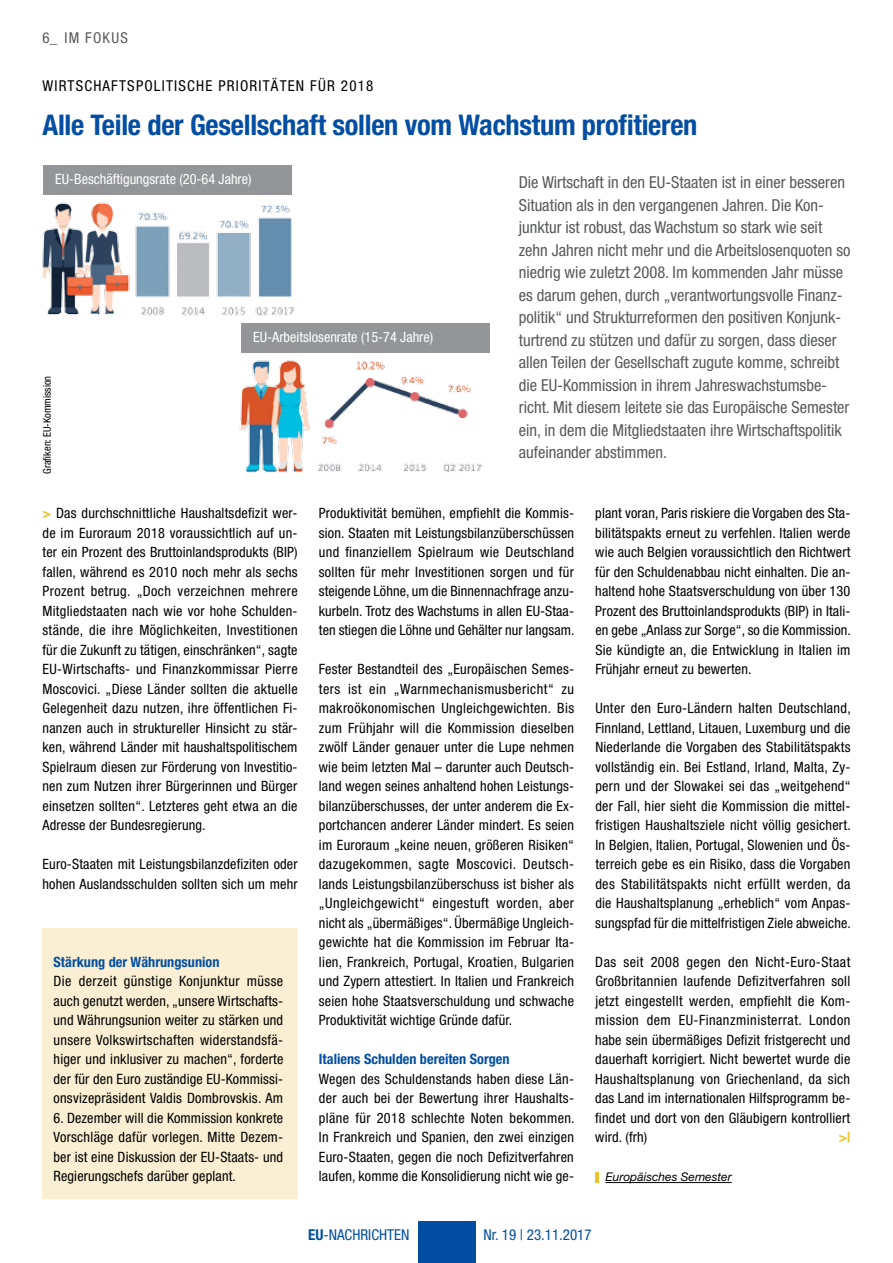
<style>
.page{position:relative;width:893px;height:1263px;background:#fff}
.page>*{position:absolute;margin:0;border:0;box-sizing:border-box;transform-origin:0 0}
.t1{font:700 condensed 28.5px "Helvetica Neue LT";letter-spacing:-.01em;color:#034ea2}
.t2{font:condensed 16.5px/22.5px "Helvetica Neue LT";color:#58595b}
.t3{font:condensed 15px "Helvetica Neue LT";letter-spacing:.08em;color:#000}
.t4{font:condensed 15px "Helvetica Neue LT";color:#034ea2}
.t5{font:condensed 15px "Helvetica Neue LT";color:#58595b}
.t6{font:condensed 14.25px/19.5px "Helvetica Neue LT";letter-spacing:.01em;color:#000;text-align:justify}
.t7{font:condensed 14.25px "Helvetica Neue LT";color:#fff}
.t8{font:700 condensed 14.25px "Helvetica Neue LT";color:#034ea2}
.t9{font:700 condensed 14.25px "Helvetica Neue LT";color:#edc52a}
.t10{font:italic 12px "Helvetica Neue LT";color:#000}
.t11{font:condensed 10.5px "Helvetica Neue LT";color:#000}
.s1{font-weight:700;color:#edc52a}
.s2{font-weight:700}
</style>
<div class="page">
<div style="left:418px;top:1221px;width:57px;height:42px;background:#034ea2"></div>
<div style="left:43px;top:929px;width:255px;height:270px;background:#faefd2"></div>
<hr style="left:605px;top:1182px;width:127px;height:1px;background:#000">
<hr style="left:595px;top:1172px;width:4px;height:11px;background:#edc52a">
<img style="left:239px;top:360px;width:243px;height:113px">
<img style="left:42px;top:202px;width:252px;height:114px">
<div style="left:43px;top:165px;width:249px;height:30px;background:#939598"></div>
<div style="left:241px;top:323px;width:249px;height:29px;background:#939598"></div>
<p class="t5" style="left:43px;top:29px;width:87px">6_ Im Fokus</p>
<p class="t3" style="left:43px;top:77px;width:332px">Wirtschaftspolitische Prioritäten für 2018</p>
<h1 class="t1" style="left:43px;top:108px;width:656px">Alle Teile der Gesellschaft sollen vom Wachstum profitieren</h1>
<p class="t7" style="left:55px;top:171px;width:198px">EU-Beschäftigungsrate (20-64 Jahre)</p>
<p class="t11" style="left:41px;top:474px;width:100px;rotate:-90deg">Grafiken: EU-Kommission</p>
<p class="t7" style="left:253px;top:328px;width:181px">EU -Arbeitslosenrate (15-74 Jahre)</p>
<p class="t2" style="left:519px;top:171px;width:333px">Die Wirtschaft in den EU-Staaten ist in einer besseren Situation als in den vergangenen Jahren. Die Kon&shy;junktur ist robust, das Wachstum so stark wie seit zehn Jahren nicht mehr und die Arbeitslosenquoten so niedrig wie zuletzt 2008. Im kommenden Jahr müsse es darum gehen, durch „verantwortungsvolle Finanz&shy;politik“ und Strukturreformen den positiven Konjunk&shy;turtrend zu stützen und dafür zu sorgen, dass dieser allen Teilen der Gesellschaft zugute komme, schreibt die EU-Kommission in ihrem Jahreswachstumsbe&shy;richt. Mit diesem leitete sie das Europäische Semester ein, in dem die Mitgliedstaaten ihre Wirtschaftspolitik aufeinander abstimmen.</p>
<p class="t6" style="left:42px;top:503px;width:257px"><span class="s1">&gt;</span> Das durchschnittliche Haushaltsdefizit wer&shy;de im Euroraum 2018 voraussichtlich auf un&shy;ter ein Prozent des Bruttoinlandsprodukts (BIP) fallen, während es 2010 noch mehr als sechs Prozent betrug. „Doch verzeichnen mehrere Mitgliedstaaten nach wie vor hohe Schulden&shy;stände, die ihre Möglichkeiten, Investitionen für die Zukunft zu tätigen, einschränken“, sagte EU-Wirtschafts- und Finanzkommissar Pierre Moscovici. „Diese Länder sollten die aktuelle Gelegenheit dazu nutzen, ihre öffentlichen Fi&shy;nanzen auch in struktureller Hinsicht zu stär&shy;ken, während Länder mit haushaltspolitischem Spielraum diesen zur Förderung von Investitio&shy;nen zum Nutzen ihrer Bürgerinnen und Bürger einsetzen sollten“. Letzteres geht etwa an die Adresse der Bundesregierung.</p>
<p class="t6" style="left:43px;top:854px;width:257px">Euro-Staaten mit Leistungsbilanzdefiziten oder hohen Auslandsschulden sollten sich um mehr</p>
<p class="t8" style="left:54px;top:953px;width:167px">Stärkung der Währungsunion</p>
<p class="t6" style="left:54px;top:971px;width:231px">Die derzeit günstige Konjunktur müsse auch genutzt werden, „unsere Wirtschafts&shy;und Währungsunion weiter zu stärken und unsere Volkswirtschaften widerstandsfä&shy;higer und inklusiver zu machen“, forderte der für den Euro zuständige EU-Kommissi&shy;onsvizepräsident Valdis Dombrovskis. Am</p>
<p class="t6" style="left:54px;top:1108px;width:231px">6. Dezember will die Kommission konkrete Vorschläge dafür vorlegen. Mitte Dezem&shy;ber ist eine Diskussion der EU-Staats- und Regierungschefs darüber geplant.</p>
<p class="t6" style="left:319px;top:503px;width:257px">Produktivität bemühen, empfiehlt die Kommis&shy;sion. Staaten mit Leistungsbilanzüberschüssen und finanziellem Spielraum wie Deutschland sollten für mehr Investitionen sorgen und für steigende Löhne, um die Binnennachfrage anzu&shy;kurbeln. Trotz des Wachstums in allen EU -Staa&shy;ten stiegen die Löhne und Gehälter nur langsam.</p>
<p class="t6" style="left:319px;top:659px;width:257px">Fester Bestandteil des „Europäischen Semes&shy;ters ist ein „Warnmechanismusbericht“ zu makroökonomischen Ungleichgewichten. Bis zum Frühjahr will die Kommission dieselben zwölf Länder genauer unter die Lupe nehmen wie beim letzten Mal – darunter auch Deutsch&shy;land wegen seines anhaltend hohen Leistungs&shy;bilanzüberschusses, der unter anderem die Ex&shy;portchancen anderer Länder mindert. Es seien im Euroraum „keine neuen, größeren Risiken“ dazugekommen, sagte Moscovici. Deutsch&shy;lands Leistungsbilanzüberschuss ist bisher als „Ungleichgewicht“ eingestuft worden, aber nicht als „übermäßiges“. Übermäßige Ungleich&shy;gewichte hat die Kommission im Februar Ita&shy;lien, Frankreich, Portugal, Kroatien, Bulgarien und Zypern attestiert. In Italien und Frankreich seien hohe Staatsverschuldung und schwache Produktivität wichtige Gründe dafür.</p>
<p class="t8" style="left:319px;top:1050px;width:192px">Italiens Schulden bereiten Sorgen</p>
<p class="t6" style="left:319px;top:1069px;width:257px">Wegen des Schuldenstands haben diese Län&shy;der auch bei der Bewertung ihrer Haushalts&shy;pläne für 2018 schlechte Noten bekommen.<br>In Frankreich und Spanien, den zwei einzigen Euro-Staaten, gegen die noch Defizitverfahren laufen, komme die Konsolidierung nicht wie ge-</p>
<p class="t6" style="left:595px;top:503px;width:257px">plant voran, Paris riskiere die Vorgaben des Sta&shy;bilitätspakts erneut zu verfehlen. Italien werde wie auch Belgien voraussichtlich den Richtwert für den Schuldenabbau nicht einhalten. Die an&shy;haltend hohe Staatsverschuldung von über 130<br>Prozent des Bruttoinlandsprodukts (BIP) in Itali&shy;en gebe „Anlass zur Sorge“, so die Kommission.<br>Sie kündigte an, die Entwicklung in Italien im Frühjahr erneut zu bewerten.</p>
<p class="t6" style="left:595px;top:698px;width:257px">Unter den Euro-Ländern halten Deutschland, Finnland, Lettland, Litauen, Luxemburg und die Niederlande die Vorgaben des Stabilitätspakts vollständig ein. Bei Estland, Irland, Malta, Zy&shy;pern und der Slowakei sei das „weitgehend“ der Fall, hier sieht die Kommission die mittel&shy;fristigen Haushaltsziele nicht völlig gesichert.<br>In Belgien, Italien, Portugal, Slowenien und Ös&shy;terreich gebe es ein Risiko, dass die Vorgaben des Stabilitätspakts nicht erfüllt werden, da die Haushaltsplanung „erheblich“ vom Anpas&shy;sungspfad für die mittelfristigen Ziele abweiche.</p>
<p class="t6" style="left:595px;top:952px;width:257px">Das seit 2008 gegen den Nicht-Euro-Staat Großbritannien laufende Defizitverfahren soll jetzt eingestellt werden, empfiehlt die Kom&shy;mission dem EU-Finanzministerrat. London habe sein übermäßiges Defizit fristgerecht und dauerhaft korrigiert. Nicht bewertet wurde die Haushaltsplanung von Griechenland, da sich das Land im internationalen Hilfsprogramm be&shy;findet und dort von den Gläubigern kontrolliert wird. (frh)</p>
<p class="t9" style="left:839px;top:1128px;width:13px">&gt;|</p>
<p class="t10" style="left:605px;top:1170px;width:128px">Europäisches Semester</p>
<p class="t4" style="left:308px;top:1226px;width:37px"><span class="s2">EU</span>-NACHRICHTE</p>
<p class="t4" style="left:401px;top:1226px;width:10px">N</p>
<p class="t4" style="left:484px;top:1226px;width:110px">Nr. 19 | 23.11.2017</p>
</div>
